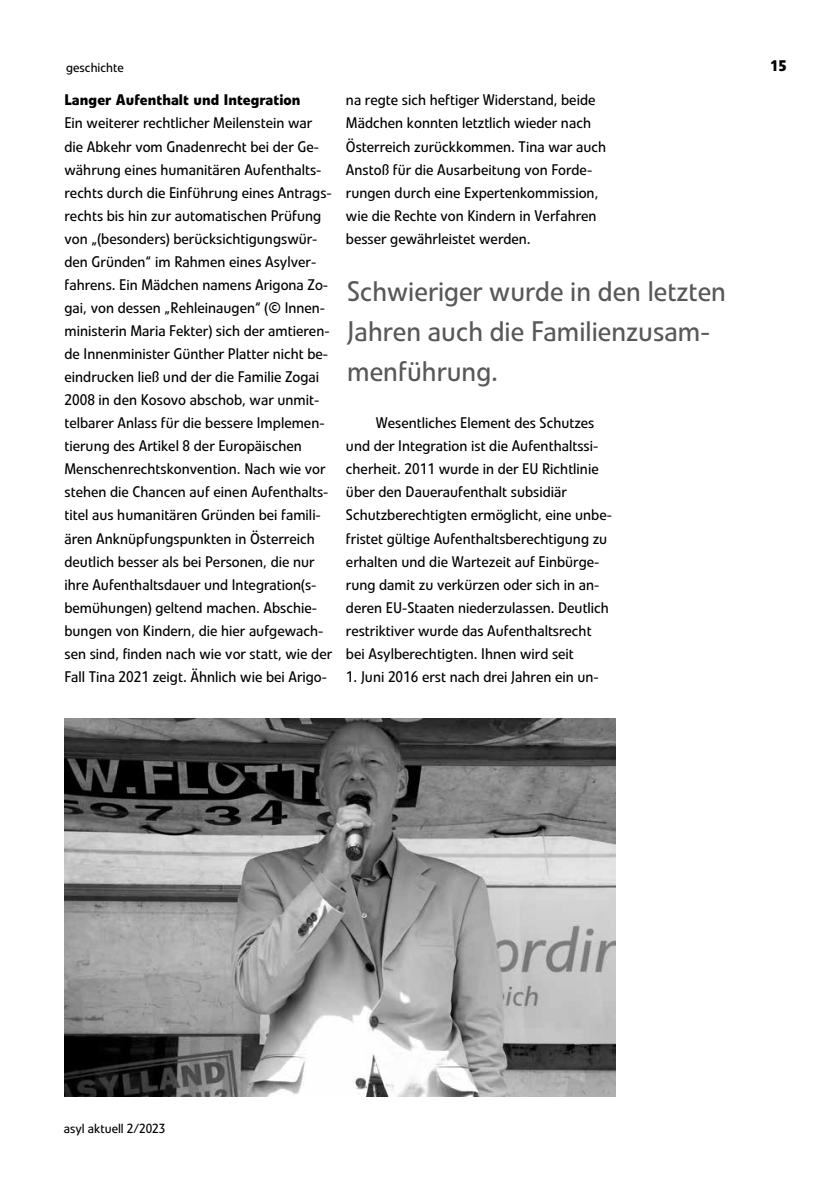
<style>
.page{position:relative;width:819px;height:1191px;background:#fff}
.page>*{position:absolute;margin:0;border:0;box-sizing:border-box;transform-origin:0 0}
.t1{font:28px/40.2px "Linotype Veto";color:#58585a}
.t2{font:15.22px/23.1px "Linotype Veto";color:#000}
.t3{font:700 15.22px "Linotype Veto";color:#000}
.t4{font:13.12px "Linotype Veto";color:#000}
</style>
<div class="page">
<img style="left:64px;top:719px;width:551px;height:377px">
<p class="t4" style="left:66px;top:59px;width:59px">geschichte</p>
<p class="t3" style="left:64px;top:91px;width:237px">Langer Aufenthalt und Integration</p>
<p class="t2" style="left:64px;top:112px;width:269px">Ein weiterer rechtlicher Meilenstein war die Abkehr vom Gnadenrecht bei der Ge&shy;währung eines humanitären Aufenthalts&shy;rechts durch die Einführung eines Antrags&shy;rechts bis hin zur automatischen Prüfung von „(besonders) berücksichtigungswür&shy;den Gründen“ im Rahmen eines Asylver&shy;fahrens. Ein Mädchen namens Arigona Zo&shy;gai, von dessen „Rehleinaugen“ (© Innen&shy;ministerin Maria Fekter) sich der amtieren&shy;de Innenminister Günther Platter nicht be&shy;eindrucken ließ und der die Familie Zogai 2008 in den Kosovo abschob, war unmit&shy;telbarer Anlass für die bessere Implemen&shy;tierung des Artikel 8 der Europäischen Menschenrechtskonvention. Nach wie vor stehen die Chancen auf einen Aufenthalts&shy;titel aus humanitären Gründen bei famili&shy;ären Anknüpfungspunkten in Österreich deutlich besser als bei Personen, die nur ihre Aufenthaltsdauer und Integration(s&shy;bemühungen) geltend machen. Abschie&shy;bungen von Kindern, die hier aufgewach&shy;sen sind, finden nach wie vor statt, wie der Fall Tina 2021 zeigt. Ähnlich wie bei Arigo-</p>
<p class="t2" style="left:346px;top:89px;width:262px">na regte sich heftiger Widerstand, beide Mädchen konnten letztlich wieder nach Österreich zurückkommen. Tina war auch Anstoß für die Ausarbeitung von Forde&shy;rungen durch eine Expertenkommission, wie die Rechte von Kindern in Verfahren besser gewährleistet werden.</p>
<h1 class="t1" style="left:347px;top:271px;width:380px">Schwieriger wurde in den letzten<br>Jahren auch die Familienzusam&shy;menführung.</h1>
<p class="t2" style="left:346px;top:411px;width:267px;text-indent:30px">Wesentliches Element des Schutzes und der Integration ist die Aufenthaltssi&shy;cherheit. 2011 wurde in der EU Richtlinie über den Daueraufenthalt subsidiär Schutzberechtigten ermöglicht, eine unbe&shy;fristet gültige Aufenthaltsberechtigung zu erhalten und die Wartezeit auf Einbürge&shy;rung damit zu verkürzen oder sich in an&shy;deren EU-Staaten niederzulassen. Deutlich restriktiver wurde das Aufenthaltsrecht bei Asylberechtigten. Ihnen wird seit</p>
<p class="t2" style="left:346px;top:665px;width:254px">1. Juni 2016 erst nach drei Jahren ein un-</p>
<p class="t3" style="left:770px;top:56px;width:18px">15</p>
<p class="t4" style="left:64px;top:1121px;width:103px">asyl aktuell 2/2023</p>
</div>
